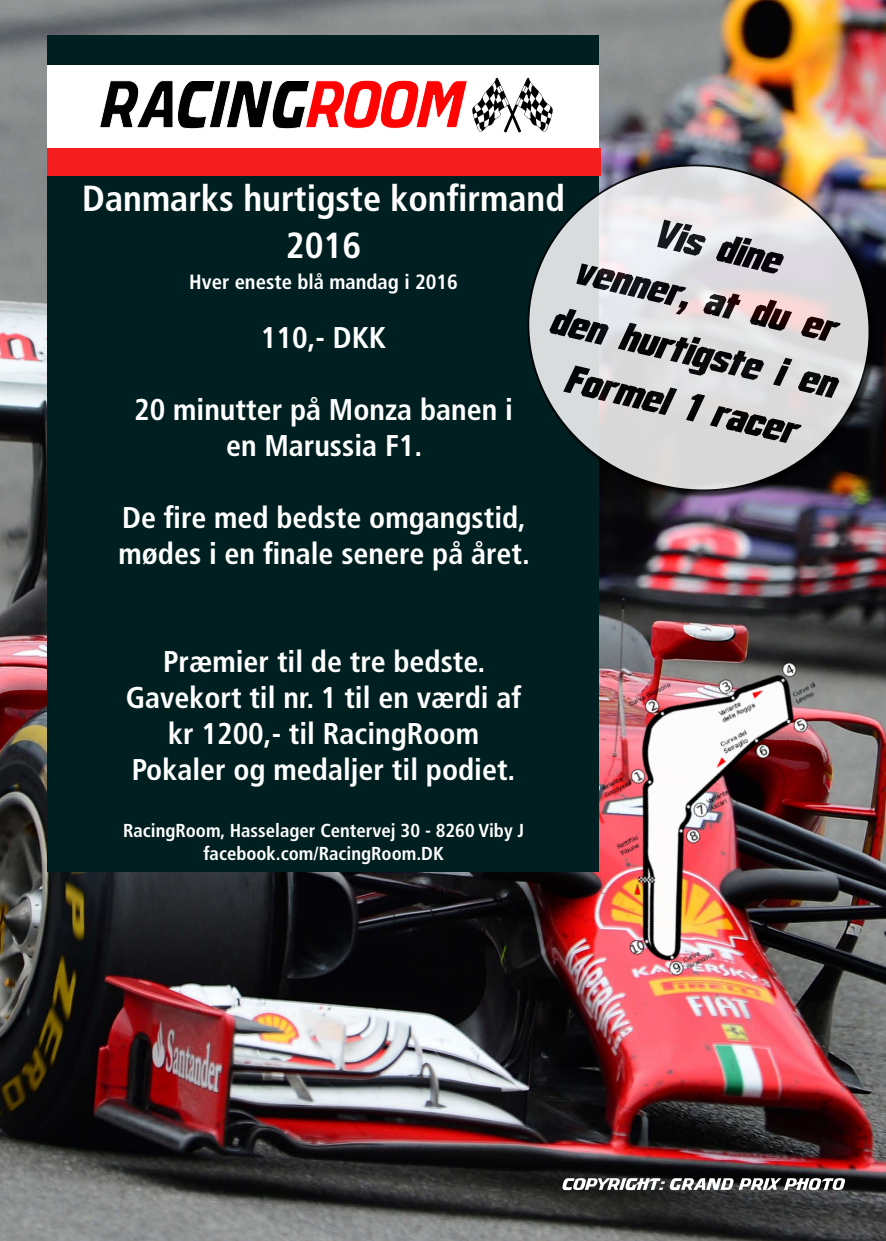
<style>
.page{position:relative;width:886px;height:1241px;background:#fff}
.page>*{position:absolute;margin:0;border:0;box-sizing:border-box;transform-origin:0 0}
.t1{font:italic 45px/54px "Mister Belvedere";color:#000;text-align:center}
.t2{font:700 condensed 36.25px/46.5px "Frutiger";color:#fff;text-align:center}
.t3{font:700 condensed 30px/36px "Frutiger";color:#fff;text-align:center}
.t4{font:700 condensed 20.62px "Frutiger";color:#fff}
.t5{font:700 condensed 18.75px/22.5px "Frutiger";color:#fff;text-align:center}
</style>
<div class="page">
<img style="left:0;top:0;width:886px;height:1240px">
<svg style="left:562px;top:1177px;width:283px;height:12px"></svg>
<div style="left:47px;top:36px;width:551px;height:835px;background:#001f20"></div>
<div style="left:47px;top:66px;width:552px;height:82px;background:#fff"></div>
<svg style="left:99px;top:78px;width:454px;height:55px"></svg>
<div style="left:47px;top:148px;width:553px;height:27px;background:#f51f20"></div>
<div style="left:528px;top:165px;width:358px;height:404px;background:#000;opacity:.75"></div>
<img style="left:510px;top:146px;width:376px;height:361px">
<img style="left:487px;top:593px;width:399px;height:424px">
<p class="t2" style="left:82px;top:175px;width:484px">Danmarks hurtigste konfirmand<br>2016</p>
<p class="t4" style="left:189px;top:270px;width:270px">Hver eneste blå mandag i 2016</p>
<p class="t3" style="left:261px;top:319px;width:127px">110,- DKK</p>
<h1 class="t1" style="left:581px;top:186px;width:294px;rotate:13deg">Vis dine<br>venner, at du er den hurtigste i en<br>Formel 1 racer</h1>
<p class="t3" style="left:134px;top:391px;width:380px">20 minutter på Monza banen i en Marussia F1.</p>
<p class="t3" style="left:118px;top:499px;width:413px;text-align:left">De fire med bedste omgangstid, mødes i en finale senere på året.</p>
<p class="t3" style="left:126px;top:643px;width:397px">Præmier til de tre bedste.<br>Gavekort til nr. 1 til en værdi af kr 1200,- til RacingRoom<br>Pokaler og medaljer til podiet.</p>
<p class="t5" style="left:123px;top:819px;width:403px">RacingRoom, Hasselager Centervej 30 - 8260 Viby J facebook.com/RacingRoom.DK</p>
</div>
